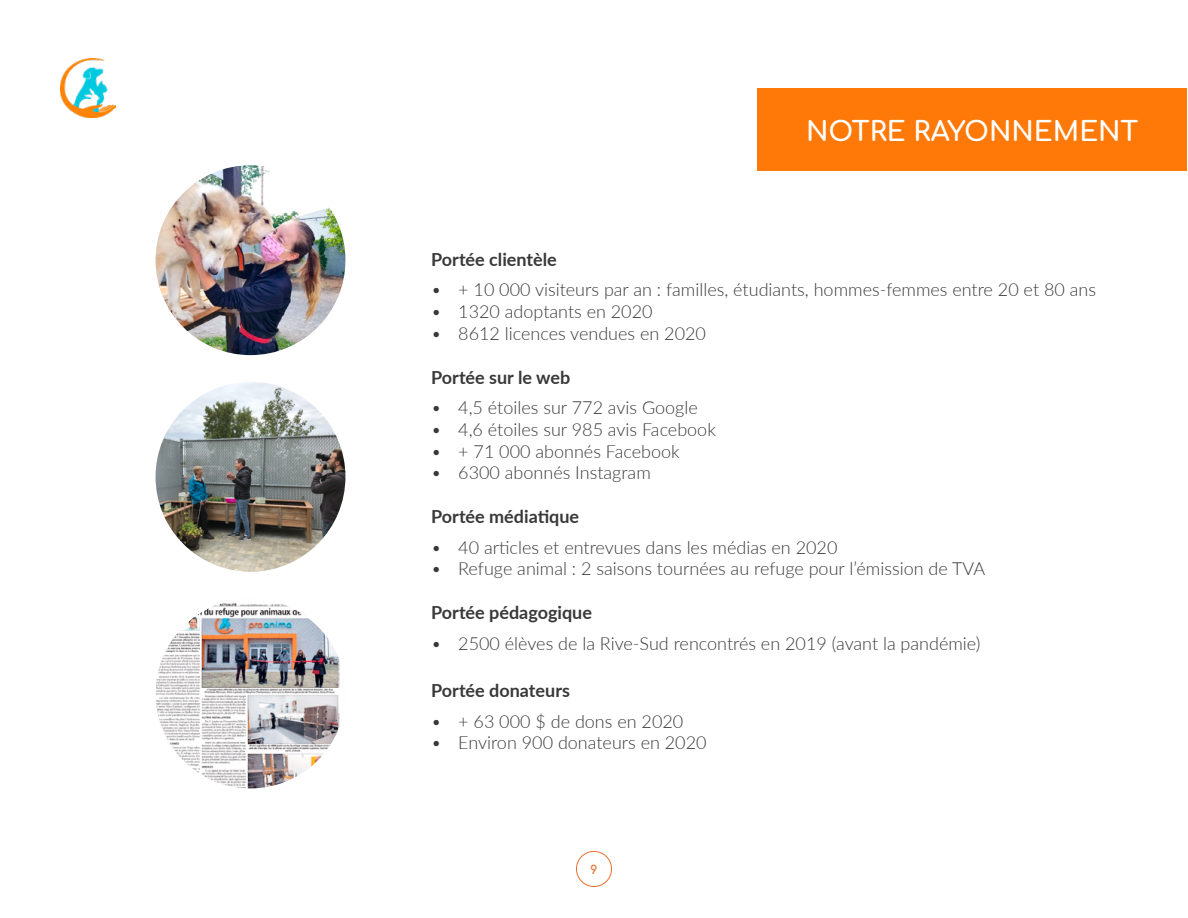
<style>
.page{position:relative;width:1188px;height:918px;background:#fff}
.page>*{position:absolute;margin:0;border:0;box-sizing:border-box;transform-origin:0 0}
.t1{font:700 27px "Comfortaa";color:#fff}
.t2{font:300 18px "Lato";color:#393939}
.t3{font:700 18px "Lato";color:#393939}
.t4{font:700 12px "Comfortaa";color:#e9702d}
</style>
<div class="page">
<div style="left:576px;top:851px;width:36px;height:36px;border:1px solid #e9702d;border-radius:50%"></div>
<img style="left:156px;top:165px;width:189px;height:190px;border-radius:95px">
<div style="left:758px;top:89px;width:429px;height:82px;background:#ff7909"></div>
<img style="left:156px;top:382px;width:189px;height:190px;border-radius:95px">
<img style="left:156px;top:599px;width:189px;height:189px;border-radius:95px">
<img style="left:60px;top:58px;width:55px;height:59px">
<p class="t3" style="left:431px;top:246px;width:127px">Portée clientèle</p>
<h1 class="t1" style="left:806px;top:106px;width:334px">NOTRE RAYONNEMENT</h1>
<p class="t2" style="left:431px;top:277px;width:666px">• + 10 000 visiteurs par an : familles, étudiants, hommes-femmes entre 20 et 80 ans</p>
<p class="t2" style="left:431px;top:299px;width:223px">• 1320 adoptants en 2020</p>
<p class="t2" style="left:431px;top:321px;width:276px">• 8612 licences vendues en 2020</p>
<p class="t3" style="left:431px;top:364px;width:140px">Portée sur le web</p>
<p class="t2" style="left:431px;top:395px;width:268px">• 4,5 étoiles sur 772 avis Google</p>
<p class="t2" style="left:431px;top:417px;width:286px">• 4,6 étoiles sur 985 avis Facebook</p>
<p class="t2" style="left:431px;top:439px;width:250px">• + 71 000 abonnés Facebook</p>
<p class="t2" style="left:431px;top:460px;width:221px">• 6300 abonnés Instagram</p>
<p class="t3" style="left:431px;top:504px;width:150px">Portée médiatique</p>
<p class="t2" style="left:431px;top:535px;width:408px">• 40 articles et entrevues dans les médias en 2020</p>
<p class="t2" style="left:431px;top:556px;width:556px">• Refuge animal : 2 saisons tournées au refuge pour l’émission de TVA</p>
<p class="t3" style="left:431px;top:599px;width:162px">Portée pédagogique</p>
<p class="t2" style="left:431px;top:631px;width:551px">• 2500 élèves de la Rive-Sud rencontrés en 2019 (avant la pandémie)</p>
<p class="t3" style="left:431px;top:677px;width:140px">Portée donateurs</p>
<p class="t2" style="left:431px;top:709px;width:254px">• + 63 000 $ de dons en 2020</p>
<p class="t2" style="left:431px;top:730px;width:277px">• Environ 900 donateurs en 2020</p>
<p class="t4" style="left:591px;top:859px;width:8px">9</p>
</div>
